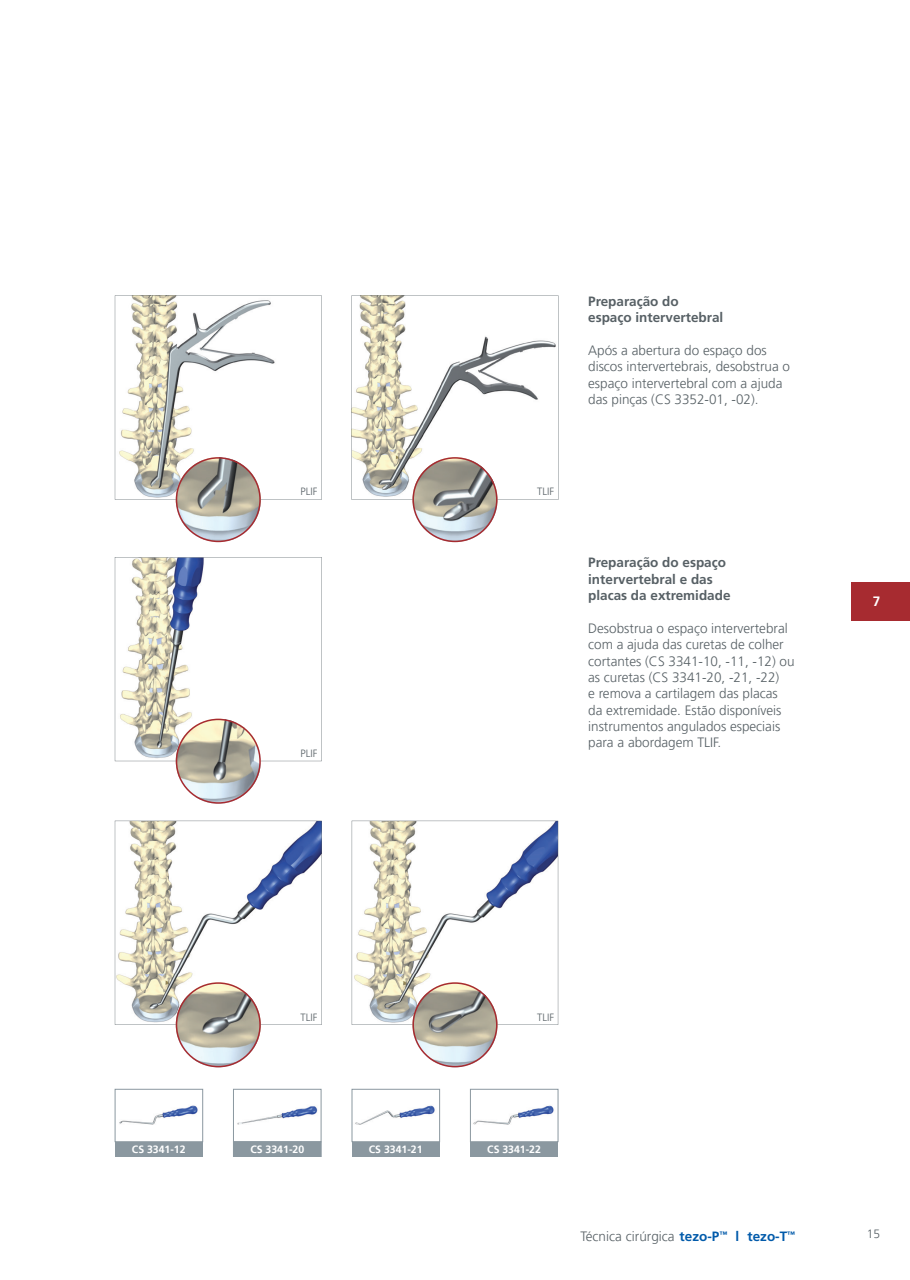
<style>
.page{position:relative;width:910px;height:1280px;background:#fff}
.page>*{position:absolute;margin:0;border:0;box-sizing:border-box;transform-origin:0 0}
.t1{font:300 13.5px/16.4px "Frutiger LT Pro";color:#576065}
.t2{font:700 13.5px/16.4px "Frutiger LT Com";color:#576065}
.t3{font:700 13.5px "Frutiger LT Pro";color:#fff}
.t4{font:300 12px "Frutiger LT Pro";color:#576065}
.t5{font:700 10.5px "Frutiger LT Pro";color:#fff}
.t6{font:300 10.5px "Frutiger LT Pro";color:#576065}
.s1{font-family:"Frutiger LT Com";font-weight:700;color:#015aaa}
</style>
<div class="page">
<div style="left:852px;top:582px;width:58px;height:38px;background:#a72b30"></div>
<img style="left:237px;top:1106px;width:81px;height:19px">
<div style="left:233px;top:1089px;width:88px;height:53px;border:1px solid #8b98a0"></div>
<div style="left:233px;top:1142px;width:88px;height:14px;background:#8b98a0"></div>
<div style="left:233px;top:1142px;width:88px;height:15px;border:1px solid #8b98a0"></div>
<img style="left:355px;top:1105px;width:80px;height:20px">
<div style="left:352px;top:1089px;width:88px;height:53px;border:1px solid #8b98a0"></div>
<div style="left:352px;top:1142px;width:88px;height:14px;background:#8b98a0"></div>
<img style="left:119px;top:1105px;width:79px;height:20px">
<div style="left:115px;top:1089px;width:88px;height:53px;border:1px solid #8b98a0"></div>
<div style="left:115px;top:1142px;width:88px;height:14px;background:#8b98a0"></div>
<img style="left:473px;top:1105px;width:81px;height:20px">
<div style="left:470px;top:1089px;width:88px;height:53px;border:1px solid #8b98a0"></div>
<div style="left:470px;top:1142px;width:88px;height:14px;background:#8b98a0"></div>
<svg style="left:115px;top:296px;width:207px;height:204px"></svg>
<img style="left:176px;top:457px;width:85px;height:85px">
<img style="left:176px;top:458px;width:84px;height:83px">
<div style="left:176px;top:457px;width:85px;height:85px;border:2px solid #a72b30;border-radius:50%"></div>
<svg style="left:351px;top:296px;width:207px;height:204px"></svg>
<img style="left:413px;top:458px;width:84px;height:83px">
<div style="left:412px;top:457px;width:85px;height:85px;border:2px solid #a72b30;border-radius:50%"></div>
<svg style="left:115px;top:557px;width:207px;height:204px"></svg>
<svg style="left:115px;top:821px;width:207px;height:204px"></svg>
<img style="left:176px;top:982px;width:85px;height:85px">
<img style="left:176px;top:983px;width:84px;height:83px">
<div style="left:176px;top:982px;width:85px;height:85px;border:2px solid #a72b30;border-radius:50%"></div>
<svg style="left:352px;top:821px;width:206px;height:204px"></svg>
<img style="left:413px;top:983px;width:84px;height:83px">
<div style="left:412px;top:982px;width:85px;height:85px;border:2px solid #a72b30;border-radius:50%"></div>
<img style="left:176px;top:719px;width:84px;height:84px">
<div style="left:176px;top:719px;width:85px;height:85px;border:2px solid #a72b30;border-radius:50%"></div>
<p class="t6" style="left:301px;top:486px;width:18px">PLIF</p>
<p class="t6" style="left:301px;top:747px;width:18px">PLIF</p>
<p class="t6" style="left:537px;top:486px;width:18px">TLIF</p>
<p class="t2" style="left:588px;top:293px;width:137px">Preparação do espaço intervertebral</p>
<p class="t1" style="left:588px;top:342px;width:203px">Após a abertura do espaço dos discos intervertebrais, desobstrua o espaço intervertebral com a ajuda das pinças (CS 3352-01, -02).</p>
<p class="t2" style="left:588px;top:555px;width:144px">Preparação do espaço intervertebral e das placas da extremidade</p>
<p class="t1" style="left:588px;top:620px;width:208px">Desobstrua o espaço intervertebral com a ajuda das curetas de colher cortantes (CS 3341-10, -11, -12) ou as curetas (CS 3341-20, -21, -22)<br>e remova a cartilagem das placas da extremidade. Estão disponíveis instrumentos angulados especiais para a abordagem TLIF.</p>
<p class="t3" style="left:873px;top:593px;width:9px">7</p>
<p class="t6" style="left:301px;top:1011px;width:18px">TLIF</p>
<p class="t6" style="left:537px;top:1011px;width:18px">TLIF</p>
<p class="t5" style="left:132px;top:1143px;width:55px">CS 3341-12</p>
<p class="t5" style="left:250px;top:1143px;width:55px">CS 3341-20</p>
<p class="t5" style="left:369px;top:1143px;width:55px">CS 3341-21</p>
<p class="t5" style="left:487px;top:1143px;width:55px">CS 3341-22</p>
<p class="t1" style="left:581px;top:1229px;width:216px">Técnica cirúrgica <span class="s1">tezo-P</span><sup>™</sup> <span class="s1">l tezo-T</span><sup>™</sup></p>
<p class="t4" style="left:867px;top:1227px;width:15px">15</p>
</div>
